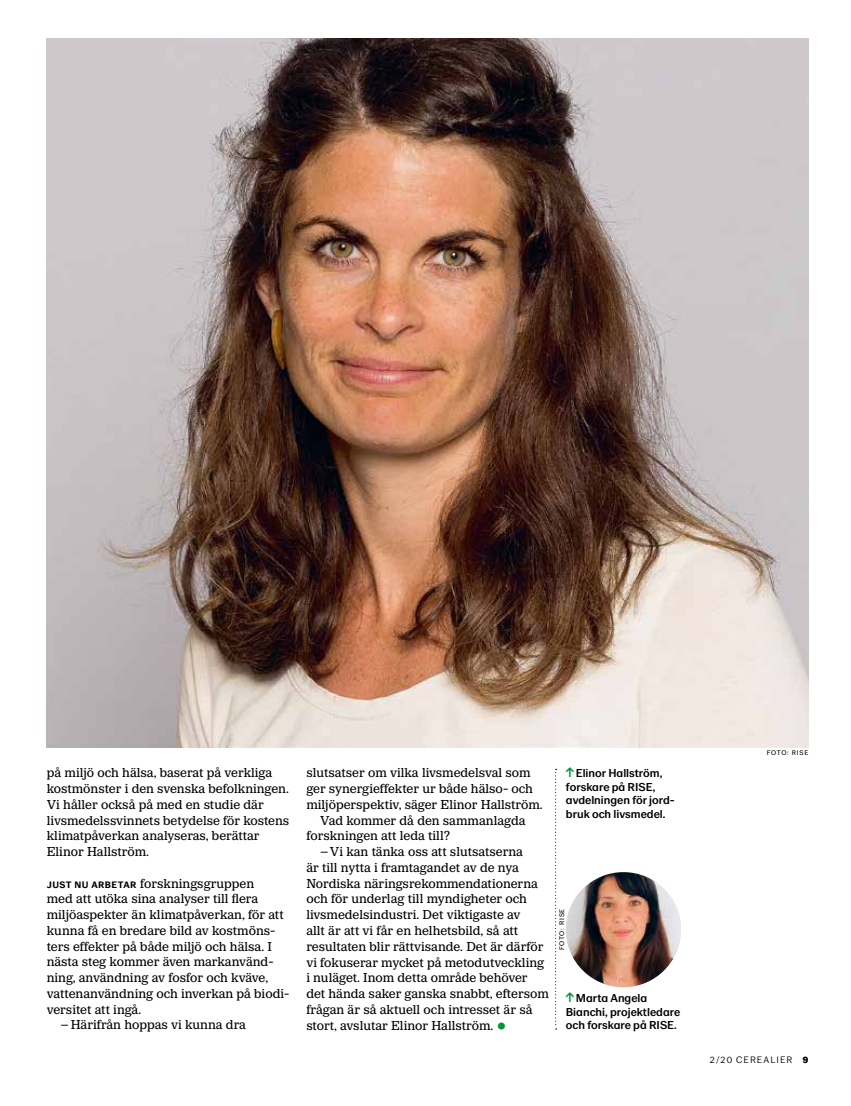
<style>
.page{position:relative;width:851px;height:1106px;background:#fff}
.page>*{position:absolute;margin:0;border:0;box-sizing:border-box;transform-origin:0 0}
.t1{font:13.5px/15.8px "LM Serif";color:#000}
.t2{font:500 12px/13.5px "LM Sans 201902";color:#000}
.t3{font:300 9.75px "LM Sans 201902";letter-spacing:.11em;color:#000}
.t4{font:7.05px "LM Sans 201902";letter-spacing:.095em;color:#000}
.s1{font-family:"LM Sans 201902";font-weight:700;font-size:9.75px}
.s2{font-weight:700;color:#009636}
.s3{font-weight:900}
</style>
<div class="page">
<img style="left:47px;top:38px;width:761px;height:709px">
<img style="left:566px;top:872px;width:115px;height:115px;border-radius:58px">
<svg style="left:555px;top:769px;width:1px;height:260px"></svg>
<p class="t1" style="left:47px;top:765px;width:244px">på miljö och hälsa, baserat på verkliga kostmönster i den svenska befolkningen.<br>Vi håller också på med en studie där livsmedelssvinnets betydelse för kostens klimatpåverkan analyseras, berättar Elinor Hallström.</p>
<p class="t1" style="left:47px;top:875px;width:209px"><span class="s1">JUST NU ARBETAR</span> forskningsgruppen</p>
<p class="t1" style="left:47px;top:891px;width:213px">med att utöka sina analyser till flera</p>
<p class="t1" style="left:47px;top:906px;width:238px">miljöaspekter än klimatpåverkan, för att</p>
<p class="t1" style="left:47px;top:922px;width:230px">kunna få en bredare bild av kostmöns-</p>
<p class="t1" style="left:47px;top:938px;width:227px">ters effekter på både miljö och hälsa. I</p>
<p class="t1" style="left:47px;top:954px;width:228px">nästa steg kommer även markanvänd-</p>
<p class="t1" style="left:47px;top:969px;width:223px">ning, användning av fosfor och kväve,</p>
<p class="t1" style="left:47px;top:985px;width:244px">vattenanvändning och inverkan på biodi-</p>
<p class="t1" style="left:47px;top:1001px;width:96px">versitet att ingå.</p>
<p class="t1" style="left:61px;top:1017px;width:187px">–Härifrån hoppas vi kunna dra</p>
<p class="t1" style="left:306px;top:765px;width:226px">slutsatser om vilka livsmedelsval som</p>
<p class="t1" style="left:306px;top:780px;width:228px">ger synergieffekter ur både hälso- och</p>
<p class="t1" style="left:306px;top:796px;width:238px">miljöperspektiv, säger Elinor Hallström.</p>
<p class="t1" style="left:320px;top:812px;width:207px">Vad kommer då den sammanlagda</p>
<p class="t1" style="left:306px;top:828px;width:145px">forskningen att leda till?</p>
<p class="t1" style="left:320px;top:843px;width:204px">–Vi kan tänka oss att slutsatserna</p>
<p class="t1" style="left:306px;top:859px;width:214px">är till nytta i framtagandet av de nya</p>
<p class="t1" style="left:306px;top:875px;width:233px">Nordiska näringsrekommendationerna</p>
<p class="t1" style="left:306px;top:891px;width:222px">och för underlag till myndigheter och</p>
<p class="t1" style="left:306px;top:906px;width:215px">livsmedelsindustri. Det viktigaste av</p>
<p class="t1" style="left:306px;top:922px;width:213px">allt är att vi får en helhetsbild, så att</p>
<p class="t1" style="left:306px;top:938px;width:239px">resultaten blir rättvisande. Det är därför</p>
<p class="t1" style="left:306px;top:954px;width:239px">vi fokuserar mycket på metodutveckling</p>
<p class="t1" style="left:306px;top:969px;width:223px">i nuläget. Inom detta område behöver</p>
<p class="t1" style="left:306px;top:985px;width:244px">det hända saker ganska snabbt, eftersom</p>
<p class="t1" style="left:306px;top:1001px;width:228px">frågan är så aktuell och intresset är så</p>
<p class="t1" style="left:306px;top:1017px;width:188px">stort, avslutar Elinor Hallström.</p>
<p class="t2" style="left:566px;top:766px;width:110px"><span class="s2">↑</span>Elinor Hallström, forskare på RISE, avdelningen för jord&shy;bruk och livsmedel.</p>
<p class="t4" style="left:557px;top:950px;width:43px;rotate:-90deg">FOTO: RISE</p>
<p class="t2" style="left:566px;top:991px;width:116px"><span class="s2">↑</span>Marta Angela<br>Bianchi, projektledare och forskare på RISE.</p>
<p class="t4" style="left:766px;top:749px;width:43px">FOTO: RISE</p>
<p class="t3" style="left:709px;top:1054px;width:100px">2/20 CEREALIER <span class="s3">9</span></p>
</div>
